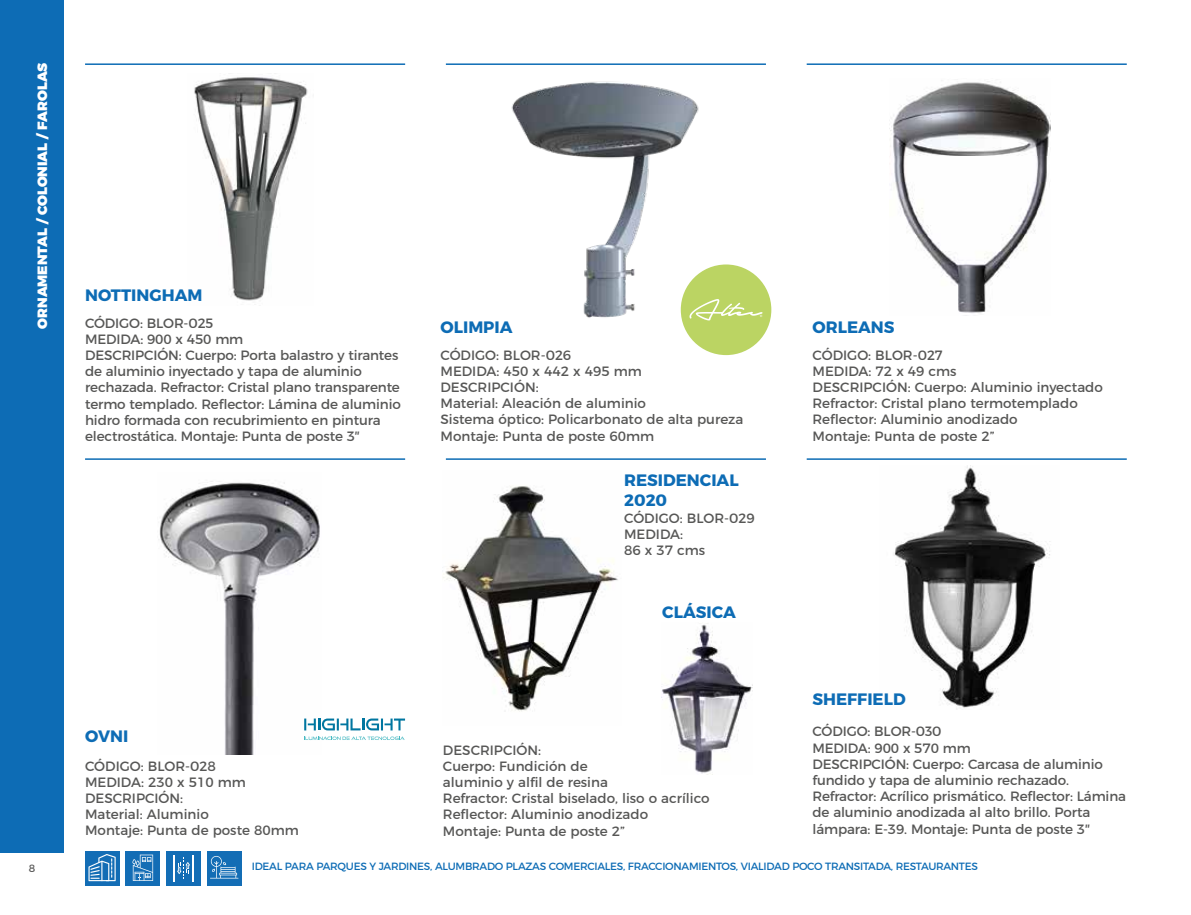
<style>
.page{position:relative;width:1191px;height:915px;background:#fff}
.page>*{position:absolute;margin:0;border:0;box-sizing:border-box;transform-origin:0 0}
.t1{font:700 16.5px/19.8px "Montserrat";color:#0d6cb5}
.t2{font:13.5px/16.2px "Montserrat";letter-spacing:-.01em;color:#575756}
.t3{font:900 13.5px "Montserrat";color:#fff}
.t4{font:10.5px "Montserrat";letter-spacing:-.025em;color:#0d6cb5}
.t5{font:10.5px "Montserrat";color:#575756}
</style>
<div class="page">
<img style="left:889px;top:80px;width:161px;height:233px">
<div style="left:0;top:0;width:64px;height:852px;background:#0d6cb5"></div>
<div style="left:166px;top:850px;width:34px;height:34px;background:#136db5"></div>
<svg style="left:173px;top:855px;width:21px;height:26px"></svg>
<svg style="left:85px;top:851px;width:34px;height:33px"></svg>
<svg style="left:88px;top:853px;width:28px;height:27px"></svg>
<div style="left:126px;top:850px;width:34px;height:34px;background:#136db5"></div>
<svg style="left:132px;top:854px;width:21px;height:26px"></svg>
<div style="left:207px;top:850px;width:34px;height:34px;background:#136db5"></div>
<svg style="left:210px;top:856px;width:28px;height:22px"></svg>
<hr style="left:85px;top:63px;width:320px;height:2px;background:#0d6cb5">
<hr style="left:446px;top:63px;width:320px;height:2px;background:#0d6cb5">
<hr style="left:806px;top:63px;width:320px;height:2px;background:#0d6cb5">
<hr style="left:85px;top:458px;width:320px;height:1px;background:#0d6cb5">
<hr style="left:446px;top:458px;width:320px;height:1px;background:#0d6cb5">
<hr style="left:806px;top:458px;width:320px;height:1px;background:#0d6cb5">
<img style="left:194px;top:77px;width:114px;height:224px">
<img style="left:894px;top:465px;width:156px;height:244px">
<img style="left:159px;top:481px;width:161px;height:273px">
<svg style="left:304px;top:718px;width:101px;height:12px"></svg>
<svg style="left:304px;top:736px;width:100px;height:3px"></svg>
<img style="left:661px;top:623px;width:91px;height:151px">
<img style="left:443px;top:486px;width:175px;height:225px">
<img style="left:511px;top:81px;width:194px;height:248px">
<div style="left:681px;top:264px;width:90px;height:91px;background:#bbd463;border-radius:50%"></div>
<svg style="left:689px;top:299px;width:73px;height:21px"></svg>
<p class="t3" style="left:31px;top:328px;width:267px;rotate:-90deg">ORNAMENTAL / COLONIAL / FAROLAS</p>
<p class="t5" style="left:29px;top:859px;width:8px">8</p>
<p class="t1" style="left:85px;top:284px;width:119px">NOTTINGHAM</p>
<p class="t2" style="left:85px;top:313px;width:317px">CÓDIGO: BLOR-025<br>MEDIDA: 900 x 450 mm<br>DESCRIPCIÓN: Cuerpo: Porta balastro y tirantes de aluminio inyectado y tapa de aluminio rechazada. Refractor: Cristal plano transparente termo templado. Reflector: Lámina de aluminio hidro formada con recubrimiento en pintura electrostática. Montaje: Punta de poste 3″</p>
<p class="t1" style="left:440px;top:315px;width:74px">OLIMPIA</p>
<p class="t2" style="left:440px;top:345px;width:304px">CÓDIGO: BLOR-026<br>MEDIDA: 450 x 442 x 495 mm<br>DESCRIPCIÓN:<br>Material: Aleación de aluminio<br>Sistema óptico: Policarbonato de alta pureza<br>Montaje: Punta de poste 60mm</p>
<p class="t1" style="left:624px;top:469px;width:116px">RESIDENCIAL<br>2020</p>
<p class="t2" style="left:624px;top:508px;width:132px">CÓDIGO: BLOR-029<br>MEDIDA:<br>86 x 37 cms</p>
<p class="t1" style="left:662px;top:600px;width:75px">CLÁSICA</p>
<p class="t1" style="left:85px;top:724px;width:45px">OVNI</p>
<p class="t2" style="left:85px;top:756px;width:215px">CÓDIGO: BLOR-028<br>MEDIDA: 230 x 510 mm<br>DESCRIPCIÓN:<br>Material: Aluminio<br>Montaje: Punta de poste 80mm</p>
<p class="t2" style="left:443px;top:740px;width:268px">DESCRIPCIÓN:<br>Cuerpo: Fundición de<br>aluminio y alfil de resina<br>Refractor: Cristal biselado, liso o acrílico<br>Reflector: Aluminio anodizado<br>Montaje: Punta de poste 2”</p>
<p class="t1" style="left:812px;top:315px;width:84px">ORLEANS</p>
<p class="t2" style="left:812px;top:345px;width:292px">CÓDIGO: BLOR-027<br>MEDIDA: 72 x 49 cms<br>DESCRIPCIÓN: Cuerpo: Aluminio inyectado<br>Refractor: Cristal plano termotemplado<br>Reflector: Aluminio anodizado<br>Montaje: Punta de poste 2”</p>
<p class="t1" style="left:812px;top:687px;width:95px">SHEFFIELD</p>
<p class="t2" style="left:812px;top:722px;width:315px">CÓDIGO: BLOR-030<br>MEDIDA: 900 x 570 mm<br>DESCRIPCIÓN: Cuerpo: Carcasa de aluminio fundido y tapa de aluminio rechazado.<br>Refractor: Acrílico prismático. Reflector: Lámina de aluminio anodizada al alto brillo. Porta lámpara: E-39. Montaje: Punta de poste 3″</p>
<p class="t4" style="left:252px;top:857px;width:727px">IDEAL PARA PARQUES Y JARDINES, ALUMBRADO PLAZAS COMERCIALES, FRACCIONAMIENTOS, VIALIDAD POCO TRANSITADA, RESTAURANTES</p>
</div>
